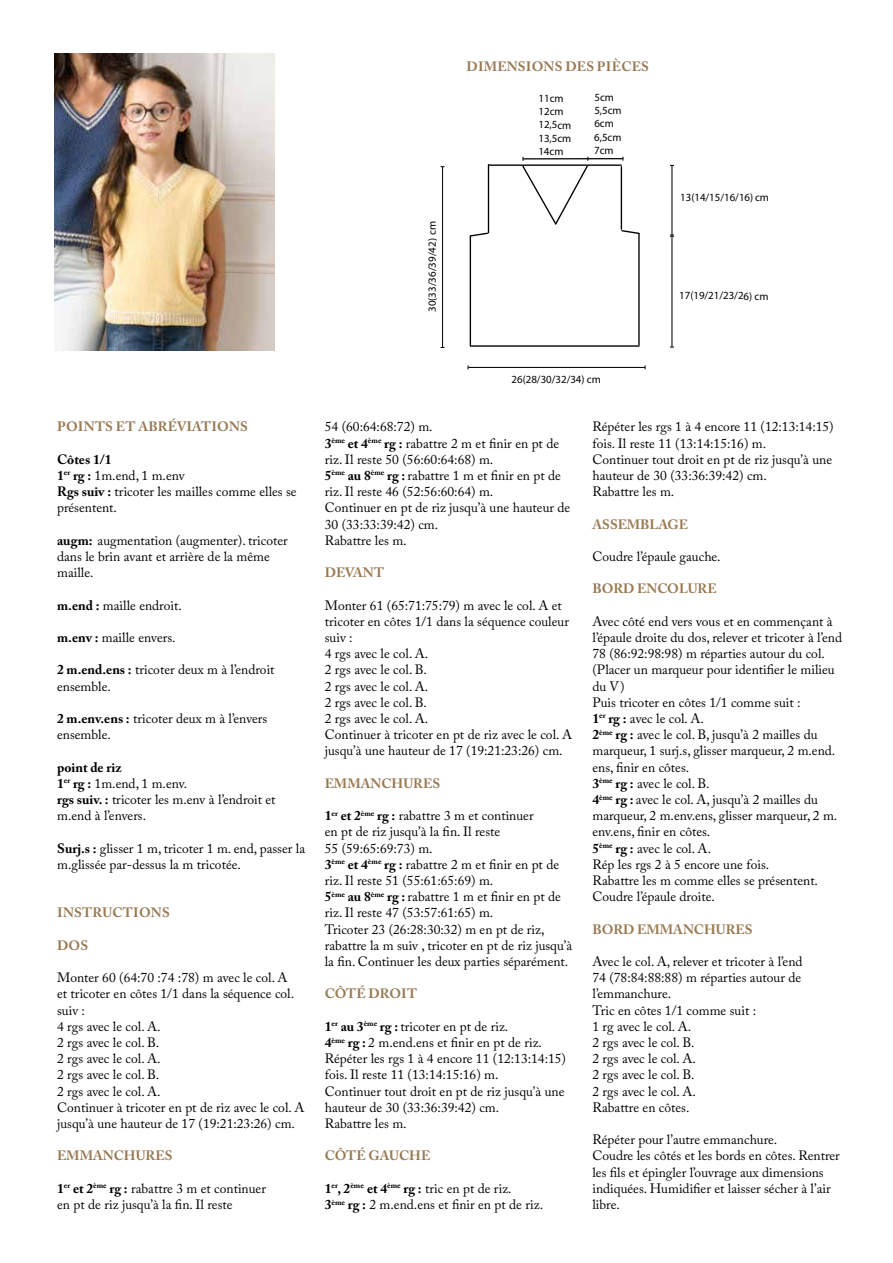
<style>
.page{position:relative;width:893px;height:1263px;background:#fff}
.page>*{position:absolute;margin:0;border:0;box-sizing:border-box;transform-origin:0 0}
.t1{font:13.5px/16.2px "Adobe Caslon Pro";color:#000}
.t2{font:700 13.5px "Adobe Caslon Pro";color:#987952}
.t3{font:300 10.95px/13.2px "Open Sans";letter-spacing:-.005em;color:#000}
.t4{font:300 10.8px "Open Sans";color:#000}
.s1{font-weight:700}
</style>
<div class="page">
<img style="left:54px;top:53px;width:220px;height:298px">
<hr style="left:469px;top:367px;width:176px;height:1px;background:#000">
<hr style="left:671px;top:166px;width:1px;height:68px;background:#000">
<hr style="left:442px;top:167px;width:1px;height:180px;background:#000">
<hr style="left:671px;top:237px;width:1px;height:109px;background:#000">
<svg style="left:670px;top:234px;width:4px;height:3px"></svg>
<hr style="left:488px;top:165px;width:1px;height:68px;background:#000">
<hr style="left:621px;top:167px;width:1px;height:62px;background:#000">
<hr style="left:471px;top:345px;width:168px;height:2px;background:#000">
<svg style="left:469px;top:232px;width:20px;height:6px"></svg>
<hr style="left:470px;top:236px;width:1px;height:110px;background:#000">
<hr style="left:489px;top:164px;width:132px;height:2px;background:#000">
<svg style="left:620px;top:229px;width:20px;height:5px"></svg>
<hr style="left:638px;top:234px;width:2px;height:111px;background:#000">
<hr style="left:523px;top:158px;width:99px;height:1px;background:#000">
<svg style="left:521px;top:157px;width:68px;height:68px"></svg>
<p class="t4" style="left:425px;top:312px;width:92px;rotate:-90deg">30(33/36/39/42) cm</p>
<p class="t2" style="left:467px;top:59px;width:184px">DIMENSIONS DES PIÈCES</p>
<p class="t3" style="left:538px;top:92px;width:35px">11cm<br>12cm<br>12,5cm<br>13,5cm<br>14cm</p>
<p class="t3" style="left:594px;top:91px;width:29px">5cm<br>5,5cm<br>6cm<br>6,5cm<br>7cm</p>
<p class="t3" style="left:680px;top:190px;width:90px">13(14/15/16/16) cm</p>
<p class="t3" style="left:679px;top:289px;width:91px">17(19/21/23/26) cm</p>
<p class="t2" style="left:57px;top:419px;width:192px">POINTS ET ABRÉVIATIONS</p>
<p class="t1" style="left:57px;top:451px;width:241px"><span class="s1">Côtes 1/1<br>1</span><sup>er</sup> <span class="s1">rg :</span> 1m.end, 1 m.env<br><span class="s1">Rgs suiv :</span> tricoter les mailles comme elles se présentent.</p>
<p class="t1" style="left:57px;top:532px;width:232px"><span class="s1">augm:</span> augmentation (augmenter). tricoter dans le brin avant et arrière de la même maille.</p>
<p class="t1" style="left:57px;top:597px;width:126px"><span class="s1">m.end :</span> maille endroit.</p>
<p class="t1" style="left:57px;top:629px;width:120px"><span class="s1">m.env :</span> maille envers.</p>
<p class="t1" style="left:57px;top:662px;width:219px"><span class="s1">2 m.end.ens :</span> tricoter deux m à l’endroit ensemble.</p>
<p class="t1" style="left:57px;top:710px;width:212px"><span class="s1">2 m.env.ens :</span> tricoter deux m à l’envers ensemble.</p>
<p class="t1" style="left:57px;top:759px;width:220px"><span class="s1">point de riz<br>1</span><sup>er</sup> <span class="s1">rg :</span> 1m.end, 1 m.env.<br><span class="s1">rgs suiv. :</span> tricoter les m.env à l’endroit et m.end à l’envers.</p>
<p class="t1" style="left:57px;top:840px;width:249px"><span class="s1">Surj.s :</span> glisser 1 m, tricoter 1 m. end, passer la m.glissée par-dessus la m tricotée.</p>
<p class="t2" style="left:57px;top:905px;width:114px">INSTRUCTIONS</p>
<p class="t2" style="left:57px;top:937px;width:32px">DOS</p>
<p class="t1" style="left:57px;top:969px;width:249px">Monter 60 (64:70 :74 :78) m avec le col. A<br>et tricoter en côtes 1/1 dans la séquence col. suiv :<br>4 rgs avec le col. A.<br>2 rgs avec le col. B.<br>2 rgs avec le col. A.<br>2 rgs avec le col. B.<br>2 rgs avec le col. A.<br>Continuer à tricoter en pt de riz avec le col. A jusqu’à une hauteur de 17 (19:21:23:26) cm.</p>
<p class="t2" style="left:57px;top:1148px;width:117px">EMMANCHURES</p>
<p class="t1" style="left:57px;top:1180px;width:210px"><span class="s1">1</span><sup>er</sup> <span class="s1">et 2</span><sup>ème</sup> <span class="s1">rg :</span> rabattre 3 m et continuer en pt de riz jusqu’à la fin. Il reste</p>
<p class="t3" style="left:512px;top:373px;width:91px">26(28/30/32/34) cm</p>
<p class="t1" style="left:325px;top:419px;width:247px">54 (60:64:68:72) m.<br><span class="s1">3</span><sup>ème</sup> <span class="s1">et 4</span><sup>ème</sup> <span class="s1">rg :</span> rabattre 2 m et finir en pt de riz. Il reste 50 (56:60:64:68) m.<br><span class="s1">5</span><sup>ème</sup> <span class="s1">au 8</span><sup>ème</sup> <span class="s1">rg :</span> rabattre 1 m et finir en pt de riz. Il reste 46 (52:56:60:64) m.<br>Continuer en pt de riz jusqu’à une hauteur de<br>30 (33:33:39:42) cm.<br>Rabattre les m.</p>
<p class="t2" style="left:325px;top:565px;width:61px">DEVANT</p>
<p class="t1" style="left:325px;top:597px;width:249px">Monter 61 (65:71:75:79) m avec le col. A et tricoter en côtes 1/1 dans la séquence couleur suiv :<br>4 rgs avec le col. A.<br>2 rgs avec le col. B.<br>2 rgs avec le col. A.<br>2 rgs avec le col. B.<br>2 rgs avec le col. A.<br>Continuer à tricoter en pt de riz avec le col. A jusqu’à une hauteur de 17 (19:21:23:26) cm.</p>
<p class="t2" style="left:325px;top:775px;width:117px">EMMANCHURES</p>
<p class="t1" style="left:325px;top:807px;width:249px"><span class="s1">1</span><sup>er</sup> <span class="s1">et 2</span><sup>ème</sup> <span class="s1">rg :</span> rabattre 3 m et continuer<br>en pt de riz jusqu’à la fin. Il reste<br>55 (59:65:69:73) m.<br><span class="s1">3</span><sup>ème</sup> <span class="s1">et 4</span><sup>ème</sup> <span class="s1">rg :</span> rabattre 2 m et finir en pt de riz. Il reste 51 (55:61:65:69) m.<br><span class="s1">5</span><sup>ème</sup> <span class="s1">au 8</span><sup>ème</sup> <span class="s1">rg :</span> rabattre 1 m et finir en pt de riz. Il reste 47 (53:57:61:65) m.<br>Tricoter 23 (26:28:30:32) m en pt de riz, rabattre la m suiv , tricoter en pt de riz jusqu’à la fin. Continuer les deux parties séparément.</p>
<p class="t2" style="left:325px;top:986px;width:94px">CÔTÉ DROIT</p>
<p class="t1" style="left:325px;top:1018px;width:243px"><span class="s1">1</span><sup>er</sup> <span class="s1">au 3</span><sup>ème</sup> <span class="s1">rg :</span> tricoter en pt de riz.<br><span class="s1">4</span><sup>ème</sup> <span class="s1">rg :</span> 2 m.end.ens et finir en pt de riz.<br>Répéter les rgs 1 à 4 encore 11 (12:13:14:15) fois. Il reste 11 (13:14:15:16) m.<br>Continuer tout droit en pt de riz jusqu’à une hauteur de 30 (33:36:39:42) cm.<br>Rabattre les m.</p>
<p class="t2" style="left:325px;top:1148px;width:107px">CÔTÉ GAUCHE</p>
<p class="t1" style="left:325px;top:1180px;width:220px"><span class="s1">1</span><sup>er</sup><span class="s1">, 2</span><sup>ème</sup> <span class="s1">et 4</span><sup>ème</sup> <span class="s1">rg :</span> tric en pt de riz.<br><span class="s1">3</span><sup>ème</sup> <span class="s1">rg :</span> 2 m.end.ens et finir en pt de riz.</p>
<p class="t1" style="left:592px;top:419px;width:243px">Répéter les rgs 1 à 4 encore 11 (12:13:14:15) fois. Il reste 11 (13:14:15:16) m.<br>Continuer tout droit en pt de riz jusqu’à une hauteur de 30 (33:36:39:42) cm.<br>Rabattre les m.</p>
<p class="t2" style="left:592px;top:516px;width:97px">ASSEMBLAGE</p>
<p class="t1" style="left:592px;top:548px;width:130px">Coudre l’épaule gauche.</p>
<p class="t2" style="left:592px;top:581px;width:126px">BORD ENCOLURE</p>
<p class="t1" style="left:592px;top:613px;width:251px">Avec côté end vers vous et en commençant à l’épaule droite du dos, relever et tricoter à l’end 78 (86:92:98:98) m réparties autour du col. (Placer un marqueur pour identifier le milieu du V)<br>Puis tricoter en côtes 1/1 comme suit :<br><span class="s1">1</span><sup>er</sup> <span class="s1">rg :</span> avec le col. A.<br><span class="s1">2</span><sup>ème</sup> <span class="s1">rg :</span> avec le col. B, jusqu’à 2 mailles du marqueur, 1 surj.s, glisser marqueur, 2 m.end. ens, finir en côtes.<br><span class="s1">3</span><sup>ème</sup> <span class="s1">rg :</span> avec le col. B.<br><span class="s1">4</span><sup>ème</sup> <span class="s1">rg :</span> avec le col. A, jusqu’à 2 mailles du marqueur, 2 m.env.ens, glisser marqueur, 2 m. env.ens, finir en côtes.<br><span class="s1">5</span><sup>ème</sup> <span class="s1">rg :</span> avec le col. A.<br>Rép les rgs 2 à 5 encore une fois.<br>Rabattre les m comme elles se présentent.<br>Coudre l’épaule droite.</p>
<p class="t2" style="left:592px;top:921px;width:162px">BORD EMMANCHURES</p>
<p class="t1" style="left:592px;top:953px;width:212px">Avec le col. A, relever et tricoter à l’end<br>74 (78:84:88:88) m réparties autour de l’emmanchure.<br>Tric en côtes 1/1 comme suit :<br>1 rg avec le col. A.<br>2 rgs avec le col. B.<br>2 rgs avec le col. A.<br>2 rgs avec le col. B.<br>2 rgs avec le col. A.<br>Rabattre en côtes.</p>
<p class="t1" style="left:592px;top:1131px;width:249px">Répéter pour l’autre emmanchure.<br>Coudre les côtés et les bords en côtes. Rentrer les fils et épingler l’ouvrage aux dimensions indiquées. Humidifier et laisser sécher à l’air libre.</p>
</div>
